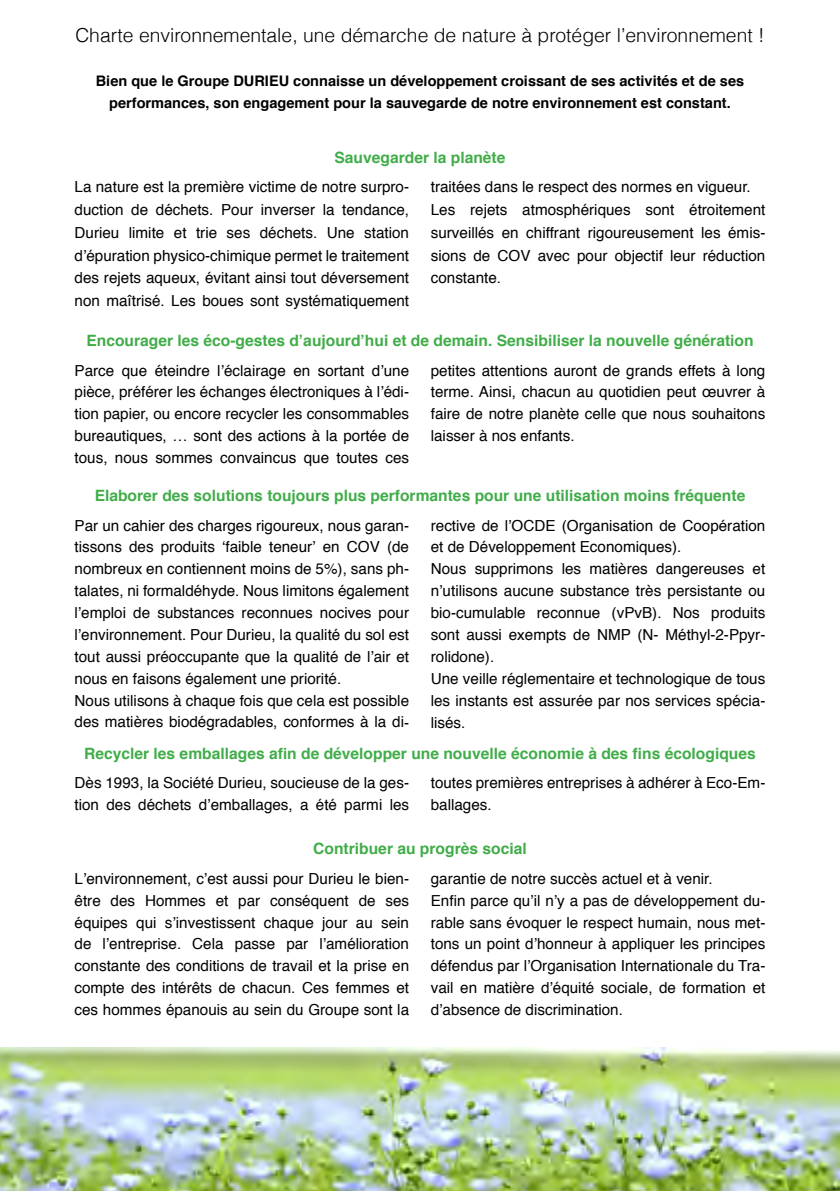
<style>
.page{position:relative;width:840px;height:1191px;background:#fff}
.page>*{position:absolute;margin:0;border:0;box-sizing:border-box;transform-origin:0 0}
.t1{font:300 19.4px "Helvetica";color:#000}
.t2{font:700 15.6px "Helvetica";color:#41ad49}
.t3{font:15.2px/21.8px "Helvetica";color:#000}
.t4{font:700 14.6px/21.8px "Helvetica";color:#000;text-align:center}
</style>
<div class="page">
<img style="left:0;top:1047px;width:839px;height:144px">
<p class="t1" style="left:75px;top:23px;width:690px">Charte environnementale, une démarche de nature à protéger l’environnement !</p>
<p class="t4" style="left:96px;top:70px;width:649px">Bien que le Groupe DURIEU connaisse un développement croissant de ses activités et de ses performances, son engagement pour la sauvegarde de notre environnement est constant.</p>
<p class="t2" style="left:334px;top:145px;width:172px">Sauvegarder la planète</p>
<p class="t3" style="left:74px;top:176px;width:336px;line-height:22.8px;text-align:justify">La nature est la première victime de notre surpro&shy;duction de déchets. Pour inverser la tendance, Durieu limite et trie ses déchets. Une station d’épuration physico-chimique permet le traitement des rejets aqueux, évitant ainsi tout déversement non maîtrisé. Les boues sont systématiquement</p>
<p class="t3" style="left:430px;top:176px;width:336px;line-height:22.8px">traitées dans le respect des normes en vigueur.<br>Les rejets atmosphériques sont étroitement surveillés en chiffrant rigoureusement les émis&shy;sions de COV avec pour objectif leur réduction constante.</p>
<p class="t2" style="left:86px;top:328px;width:668px">Encourager les éco-gestes d’aujourd’hui et de demain. Sensibiliser la nouvelle génération</p>
<p class="t3" style="left:74px;top:360px;width:336px;text-align:justify">Parce que éteindre l’éclairage en sortant d’une pièce, préférer les échanges électroniques à l’édi&shy;tion papier, ou encore recycler les consommables bureautiques, … sont des actions à la portée de tous, nous sommes convaincus que toutes ces</p>
<p class="t3" style="left:430px;top:360px;width:336px;text-align:justify">petites attentions auront de grands effets à long terme. Ainsi, chacun au quotidien peut œuvrer à faire de notre planète celle que nous souhaitons laisser à nos enfants.</p>
<p class="t2" style="left:95px;top:483px;width:651px">Elaborer des solutions toujours plus performantes pour une utilisation moins fréquente</p>
<p class="t3" style="left:74px;top:515px;width:336px">Par un cahier des charges rigoureux, nous garan&shy;tissons des produits ‘faible teneur’ en COV (de nombreux en contiennent moins de 5%), sans ph&shy;talates, ni formaldéhyde. Nous limitons également l’emploi de substances reconnues nocives pour l’environnement. Pour Durieu, la qualité du sol est tout aussi préoccupante que la qualité de l’air et nous en faisons également une priorité.<br>Nous utilisons à chaque fois que cela est possible des matières biodégradables, conformes à la di-</p>
<p class="t3" style="left:430px;top:515px;width:336px">rective de l’OCDE (Organisation de Coopération et de Développement Economiques).<br>Nous supprimons les matières dangereuses et n’utilisons aucune substance très persistante ou bio-cumulable reconnue (vPvB). Nos produits sont aussi exempts de NMP (N- Méthyl-2-Ppyr&shy;rolidone).<br>Une veille réglementaire et technologique de tous les instants est assurée par nos services spécia&shy;lisés.</p>
<p class="t2" style="left:84px;top:740px;width:672px">Recycler les emballages afin de développer une nouvelle économie à des fins écologiques</p>
<p class="t3" style="left:74px;top:772px;width:336px">Dès 1993, la Société Durieu, soucieuse de la ges&shy;tion des déchets d’emballages, a été parmi les</p>
<p class="t3" style="left:430px;top:772px;width:336px">toutes premières entreprises à adhérer à Eco-Em&shy;ballages.</p>
<p class="t2" style="left:313px;top:836px;width:215px">Contribuer au progrès social</p>
<p class="t3" style="left:74px;top:868px;width:336px;text-align:justify">L’environnement, c’est aussi pour Durieu le bien&shy;être des Hommes et par conséquent de ses équipes qui s’investissent chaque jour au sein de l’entreprise. Cela passe par l’amélioration constante des conditions de travail et la prise en compte des intérêts de chacun. Ces femmes et ces hommes épanouis au sein du Groupe sont la</p>
<p class="t3" style="left:430px;top:868px;width:336px">garantie de notre succès actuel et à venir.<br>Enfin parce qu’il n’y a pas de développement du&shy;rable sans évoquer le respect humain, nous met&shy;tons un point d’honneur à appliquer les principes défendus par l’Organisation Internationale du Tra&shy;vail en matière d’équité sociale, de formation et d’absence de discrimination.</p>
</div>
